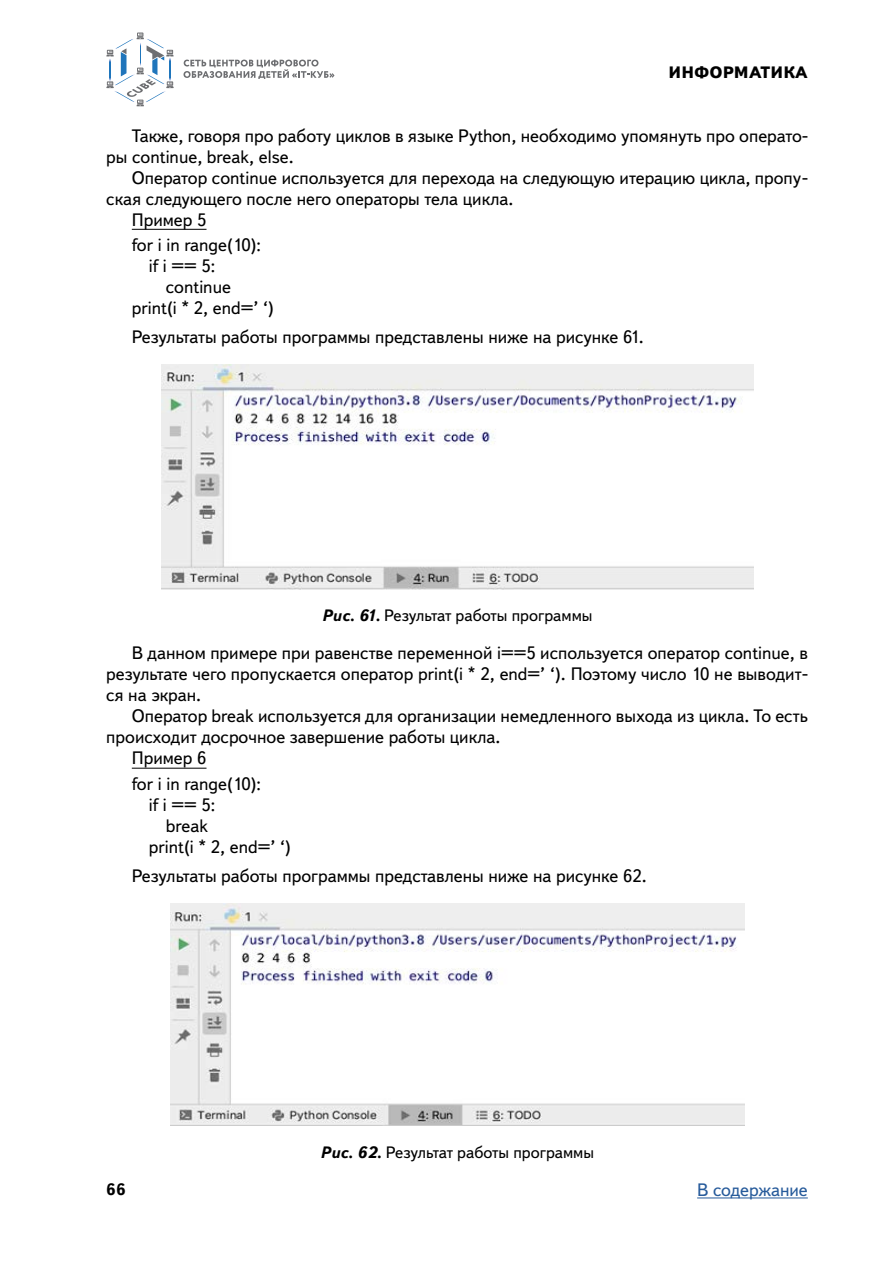
<style>
.page{position:relative;width:893px;height:1263px;background:#fff}
.page>*{position:absolute;margin:0;border:0;box-sizing:border-box;transform-origin:0 0}
.t1{font:18px/21px "Textbook New";color:#000}
.t2{font:18px "Textbook New";color:#275b9b}
.t3{font:16.5px "Textbook New";color:#000}
.t4{font:800 16.5px "Textbook New";letter-spacing:.01em;color:#000}
.t5{font:700 16.5px "Textbook New";color:#000}
.s1{font-weight:700;font-style:italic}
</style>
<div class="page">
<hr style="left:697px;top:1197px;width:111px;height:1px;background:#275b9b">
<svg style="left:106px;top:33px;width:68px;height:73px"></svg>
<svg style="left:183px;top:60px;width:151px;height:19px"></svg>
<hr style="left:132px;top:229px;width:74px;height:1px;background:#000">
<hr style="left:132px;top:768px;width:74px;height:1px;background:#000">
<img style="left:162px;top:365px;width:591px;height:224px">
<img style="left:170px;top:904px;width:575px;height:221px">
<p class="t4" style="left:668px;top:62px;width:141px">ИНФОРМАТИКА</p>
<p class="t1" style="left:106px;top:125px;width:703px;text-indent:26px">Также, говоря про работу циклов в языке Python, необходимо упомянуть про операто&shy;ры continue, break, else.</p>
<p class="t1" style="left:132px;top:167px;width:678px">Оператор continue используется для перехода на следующую итерацию цикла, пропу-</p>
<p class="t1" style="left:106px;top:188px;width:406px">ская следующего после него операторы тела цикла.</p>
<p class="t1" style="left:132px;top:209px;width:76px">Пример 5</p>
<p class="t1" style="left:132px;top:234px;width:131px">for i in range(10):</p>
<p class="t1" style="left:149px;top:255px;width:68px">if i == 5:</p>
<p class="t1" style="left:166px;top:276px;width:67px">continue</p>
<p class="t1" style="left:132px;top:297px;width:144px">print(i * 2, end=’ ‘)</p>
<p class="t1" style="left:132px;top:327px;width:511px">Результаты работы программы представлены ниже на рисунке 61.</p>
<p class="t3" style="left:322px;top:606px;width:272px"><span class="s1">Рис. 61.</span> Результат работы программы</p>
<p class="t1" style="left:106px;top:643px;width:703px;text-align:justify;text-indent:26px">В данном примере при равенстве переменной i==5 используется оператор continue, в результате чего пропускается оператор print(i * 2, end=’ ‘). Поэтому число 10 не выводит&shy;ся на экран.</p>
<p class="t1" style="left:132px;top:706px;width:678px">Оператор break используется для организации немедленного выхода из цикла. То есть</p>
<p class="t1" style="left:106px;top:727px;width:393px">происходит досрочное завершение работы цикла.</p>
<p class="t1" style="left:132px;top:748px;width:76px">Пример 6</p>
<p class="t1" style="left:132px;top:773px;width:131px">for i in range(10):</p>
<p class="t1" style="left:149px;top:794px;width:68px">if i == 5:</p>
<p class="t1" style="left:166px;top:815px;width:44px">break</p>
<p class="t1" style="left:149px;top:836px;width:144px">print(i * 2, end=’ ‘)</p>
<p class="t1" style="left:132px;top:865px;width:514px">Результаты работы программы представлены ниже на рисунке 62.</p>
<p class="t5" style="left:106px;top:1179px;width:21px">66</p>
<p class="t3" style="left:320px;top:1142px;width:276px"><span class="s1">Рис. 62.</span> Результат работы программы</p>
<p class="t2" style="left:697px;top:1179px;width:112px">В содержание</p>
</div>
